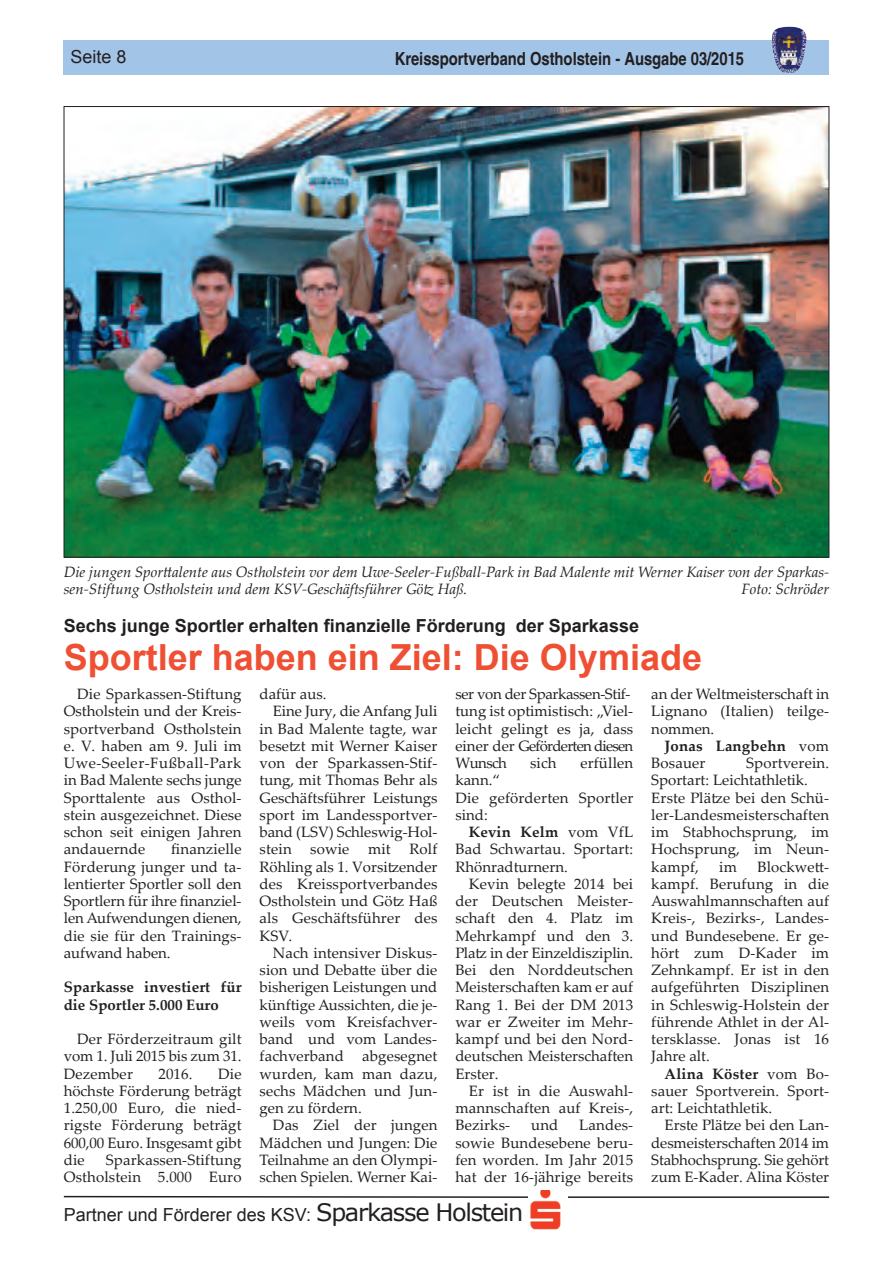
<style>
.page{position:relative;width:893px;height:1263px;background:#fff}
.page>*{position:absolute;margin:0;border:0;box-sizing:border-box;transform-origin:0 0}
.t1{font:700 36px "Arial";color:#ef4f33}
.t2{font:700 18px "Arial";color:#231f20}
.t3{font:18px "Arial";color:#231f20}
.t4{font:700 condensed 18px "Helvetica";color:#231f20}
.t5{font:15px/17.2px "Palatino Linotype";letter-spacing:.01em;color:#231f20;text-align:justify}
.t6{font:italic 15px/16.5px "Palatino Linotype";color:#231f20}
.t7{font:700 15px/17.2px "Palatino Linotype";letter-spacing:.01em;color:#231f20}
.t8{font:15px "Palatino Linotype";letter-spacing:-.01em;color:#231f20}
.s1{font-weight:700}
.s2{font-family:"Verdana";font-size:24px}
.s3{font-weight:400}
</style>
<div class="page">
<svg style="left:63px;top:1195px;width:465px;height:3px"></svg>
<img style="left:530px;top:1190px;width:31px;height:40px">
<hr style="left:568px;top:1196px;width:261px;height:2px;background:#231f20">
<div style="left:64px;top:41px;width:765px;height:34px;background:#a2c4e7"></div>
<img style="left:772px;top:27px;width:34px;height:46px">
<img style="left:66px;top:108px;width:761px;height:447px">
<p class="t3" style="left:70px;top:46px;width:58px">Seite 8</p>
<p class="t4" style="left:395px;top:48px;width:351px">Kreissportverband Ostholstein - Ausgabe 03/2015</p>
<p class="t6" style="left:64px;top:565px;width:767px">Die jungen Sporttalente aus Ostholstein vor dem Uwe-Seeler-Fußball-Park in Bad Malente mit Werner Kaiser von der Sparkas&shy;sen-Stiftung Ostholstein und dem KSV-Geschäftsführer Götz Haß.</p>
<p class="t6" style="left:741px;top:582px;width:89px">Foto: Schröder</p>
<p class="t2" style="left:64px;top:616px;width:577px">Sechs junge Sportler erhalten finanzielle Förderung der Sparkasse</p>
<h1 class="t1" style="left:64px;top:638px;width:640px">Sportler haben ein Ziel: Die Olymiade</h1>
<p class="t5" style="left:64px;top:687px;width:179px;text-indent:13px">Die Sparkassen-Stiftung Ostholstein und der Kreis&shy;sportverband Ostholstein e. V. haben am 9. Juli im Uwe-Seeler-Fußball-Park in Bad Malente sechs junge Sporttalente aus Osthol&shy;stein ausgezeichnet. Diese schon seit einigen Jahren andauernde</p>
<p class="t5" style="left:64px;top:842px;width:179px;text-indent:108px">finanzielle Förderung junger und ta&shy;lentierter Sportler soll den Sportlern für ihre finanziel&shy;len Aufwendungen dienen, die sie für den Trainings&shy;aufwand haben.</p>
<p class="t7" style="left:64px;top:980px;width:179px">Sparkasse investiert für die Sportler 5.000 Euro</p>
<p class="t5" style="left:64px;top:1032px;width:179px;text-indent:13px">Der Förderzeitraum gilt vom 1. Juli 2015 bis zum 31.<br>Dezember</p>
<p class="t5" style="left:158px;top:1067px;width:36px">2016.</p>
<p class="t5" style="left:64px;top:1067px;width:179px;text-indent:154px">Die höchste Förderung beträgt 1.250,00 Euro, die nied&shy;rigste Förderung beträgt 600,00 Euro. Insgesamt gibt die</p>
<p class="t5" style="left:64px;top:1153px;width:179px;text-align:right">Sparkassen-Stiftung<br>Ostholstein 5.000 Euro</p>
<p class="t5" style="left:260px;top:687px;width:69px">dafür aus.</p>
<p class="t8" style="left:273px;top:705px;width:166px">Eine Jury, die Anfang Juli</p>
<p class="t5" style="left:260px;top:722px;width:179px">in Bad Malente tagte, war</p>
<p class="t5" style="left:260px;top:739px;width:179px">besetzt mit Werner Kaiser</p>
<p class="t5" style="left:260px;top:756px;width:179px">von der Sparkassen-Stif-</p>
<p class="t5" style="left:260px;top:773px;width:179px">tung, mit Thomas Behr als</p>
<p class="t5" style="left:260px;top:791px;width:179px">Geschäftsführer Leistungs</p>
<p class="t5" style="left:260px;top:808px;width:179px">sport im Landessportver-</p>
<p class="t5" style="left:260px;top:825px;width:179px">band (LSV) Schleswig-Hol-</p>
<p class="t5" style="left:260px;top:842px;width:179px">stein sowie mit Rolf</p>
<p class="t5" style="left:260px;top:860px;width:179px">Röhling als 1. Vorsitzender</p>
<p class="t5" style="left:260px;top:877px;width:179px">des Kreissportverbandes</p>
<p class="t5" style="left:260px;top:894px;width:179px">Ostholstein und Götz Haß</p>
<p class="t5" style="left:260px;top:911px;width:179px">als Geschäftsführer des</p>
<p class="t5" style="left:260px;top:929px;width:34px">KSV.</p>
<p class="t5" style="left:273px;top:946px;width:166px">Nach intensiver Diskus-</p>
<p class="t5" style="left:260px;top:963px;width:179px">sion und Debatte über die</p>
<p class="t5" style="left:260px;top:980px;width:179px">bisherigen Leistungen und</p>
<p class="t5" style="left:260px;top:998px;width:179px">künftige Aussichten, die je-</p>
<p class="t5" style="left:260px;top:1015px;width:179px">weils vom Kreisfachver-</p>
<p class="t5" style="left:260px;top:1032px;width:179px">band und vom Landes-</p>
<p class="t5" style="left:260px;top:1049px;width:179px">fachverband abgesegnet</p>
<p class="t5" style="left:260px;top:1067px;width:179px">wurden, kam man dazu,</p>
<p class="t5" style="left:260px;top:1084px;width:179px">sechs Mädchen und Jun-</p>
<p class="t5" style="left:260px;top:1101px;width:104px">gen zu fördern.</p>
<p class="t5" style="left:273px;top:1118px;width:166px">Das Ziel der jungen</p>
<p class="t5" style="left:260px;top:1136px;width:179px">Mädchen und Jungen: Die</p>
<p class="t5" style="left:260px;top:1153px;width:179px">Teilnahme an den Olympi-</p>
<p class="t5" style="left:260px;top:1170px;width:179px">schen Spielen. Werner Kai-</p>
<p class="t5" style="left:455px;top:687px;width:179px;text-align:left">ser von der Sparkassen-Stif&shy;tung ist optimistisch: „Viel&shy;leicht gelingt es ja, dass einer der Geförderten diesen<br>Wunsch</p>
<p class="t5" style="left:530px;top:756px;width:28px">sich</p>
<p class="t5" style="left:580px;top:756px;width:54px">erfüllen</p>
<p class="t5" style="left:455px;top:773px;width:179px;text-align:left">kann.“<br>Die geförderten Sportler sind:</p>
<p class="t5" style="left:455px;top:825px;width:179px;text-indent:13px"><span class="s1">Kevin Kelm</span> vom VfL Bad Schwartau. Sportart:<br>Rhönradturnern.</p>
<p class="t5" style="left:455px;top:877px;width:179px;text-indent:13px">Kevin belegte 2014 bei der Deutschen Meister&shy;schaft den 4. Platz im Mehrkampf und den 3.<br>Platz in der Einzeldisziplin.<br>Bei den Norddeutschen Meisterschaften kam er auf Rang 1. Bei der DM 2013 war er Zweiter im Mehr&shy;kampf und bei den Nord&shy;deutschen Meisterschaften Erster.</p>
<p class="t5" style="left:455px;top:1084px;width:179px;text-indent:13px">Er ist in die Auswahl&shy;mannschaften auf Kreis-, Bezirks-</p>
<p class="t5" style="left:455px;top:1118px;width:179px;text-indent:124px">Landes&shy;sowie Bundesebene beru&shy;fen worden. Im Jahr 2015 hat der 16-jährige bereits</p>
<p class="t5" style="left:531px;top:1118px;width:29px">und</p>
<p class="t3" style="left:64px;top:1205px;width:461px">Partner und Förderer des KSV: <span class="s2">Sparkasse Holstein</span></p>
<p class="t5" style="left:651px;top:687px;width:179px">an der Weltmeisterschaft in Lignano (Italien) teilge&shy;nommen.</p>
<p class="t7" style="left:651px;top:739px;width:179px;text-indent:13px">Jonas Langbehn <span class="s3">vom<br>Bosauer</span></p>
<p class="t5" style="left:651px;top:756px;width:179px;text-align:left;text-indent:95px">Sportverein.<br>Sportart: Leichtathletik.<br>Erste Plätze bei den Schü&shy;ler-Landesmeisterschaften im Stabhochsprung, im<br>Hochsprung, im Neun&shy;kampf,</p>
<p class="t5" style="left:651px;top:860px;width:179px;text-indent:106px">Blockwett&shy;kampf. Berufung in die Auswahlmannschaften auf Kreis-, Bezirks-, Landes&shy;und Bundesebene. Er ge&shy;hört zum D-Kader im Zehnkampf. Er ist in den aufgeführten Disziplinen in Schleswig-Holstein der führende Athlet in der Al&shy;tersklasse. Jonas ist 16<br>Jahre alt.</p>
<p class="t5" style="left:651px;top:1067px;width:179px;text-indent:13px"><span class="s1">Alina Köster</span> vom Bo&shy;sauer Sportverein. Sport&shy;art: Leichtathletik.</p>
<p class="t5" style="left:651px;top:1118px;width:179px;text-indent:13px">Erste Plätze bei den Lan&shy;desmeisterschaften 2014 im Stabhochsprung. Sie gehört zum E-Kader. Alina Köster</p>
<p class="t5" style="left:719px;top:860px;width:19px">im</p>
</div>
